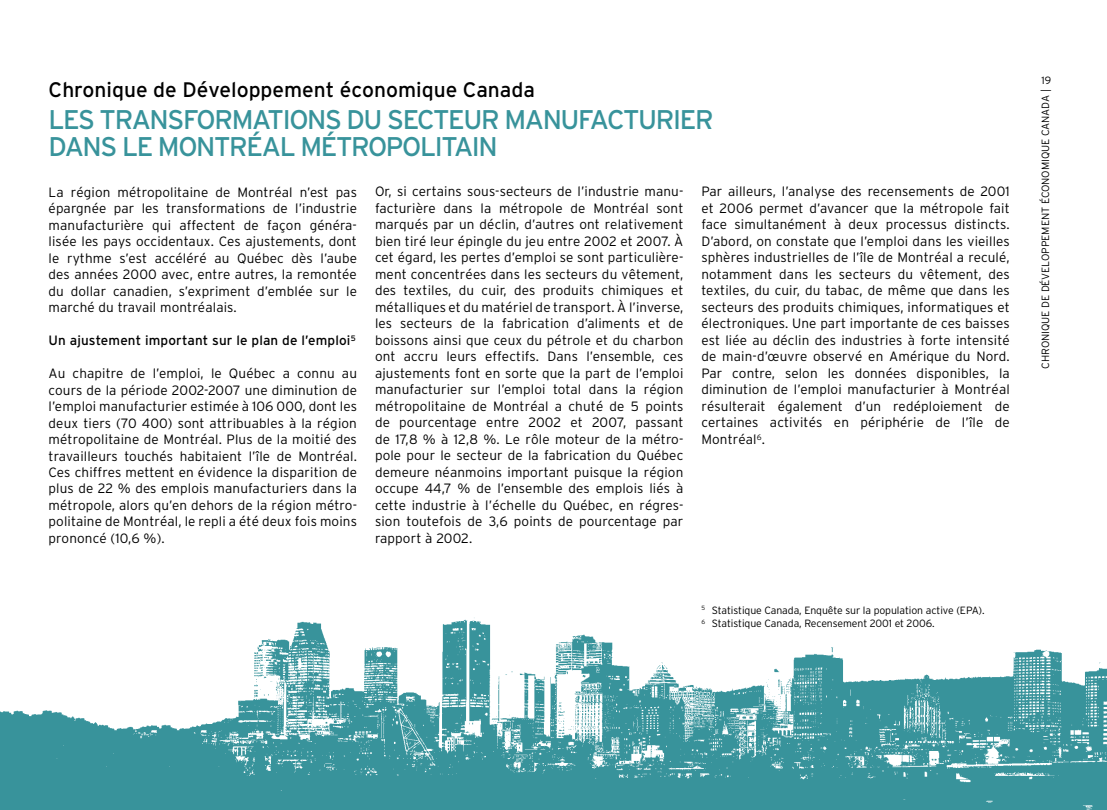
<style>
.page{position:relative;width:1107px;height:810px;background:#fff}
.page>*{position:absolute;margin:0;border:0;box-sizing:border-box;transform-origin:0 0}
.t1{font:27px "Interstate";letter-spacing:-.05em;color:#38939b}
.t2{font:21px "Interstate";color:#000}
.t3{font:300 13.5px/16.5px "Interstate";letter-spacing:.01em;color:#000;text-align:justify}
.t4{font:13.5px "Interstate";letter-spacing:.01em;color:#000}
.t5{font:300 10.5px/13.5px "Interstate";letter-spacing:-.01em;color:#000}
</style>
<div class="page">
<img style="left:0;top:617px;width:1107px;height:193px">
<h2 class="t2" style="left:49px;top:78px;width:488px">Chronique de Développement économique Canada</h2>
<h1 class="t1" style="left:49px;top:104px;width:182px">Les transformati</h1>
<h1 class="t1" style="left:289px;top:104px;width:129px">ons du secte</h1>
<h1 class="t1" style="left:463px;top:104px;width:131px">ur manufact</h1>
<h1 class="t1" style="left:638px;top:104px;width:33px">urier</h1>
<h1 class="t1" style="left:49px;top:131px;width:183px">dans le Montréal</h1>
<h1 class="t1" style="left:300px;top:131px;width:18px">métr</h1>
<h1 class="t1" style="left:368px;top:131px;width:64px">opolitai</h1>
<h1 class="t1" style="left:479px;top:131px;width:21px">n</h1>
<p class="t3" style="left:49px;top:183px;width:310px">La région métropolitaine de Montréal n’est pas épargnée par les transformations de l’industrie manufacturière qui affectent de façon généra&shy;lisée les pays occidentaux. Ces ajustements, dont le rythme s’est accéléré au Québec dès l’aube des années 2000 avec, entre autres, la remontée du dollar canadien, s’expriment d’emblée sur le marché du travail montréalais.</p>
<p class="t4" style="left:49px;top:333px;width:309px">U n ajustement important sur le plan de l’emploi<sup>5</sup></p>
<p class="t3" style="left:49px;top:365px;width:310px">Au chapitre de l’emploi, le Québec a connu au cours de la période 2002-2007 une diminution de l’emploi manufacturier estimée à 106 000, dont les deux tiers (70 400) sont attribuables à la région métropolitaine de Montréal. Plus de la moitié des travailleurs touchés habitaient l’île de Montréal.<br>Ces chiffres mettent en évidence la disparition de plus de 22 % des emplois manufacturiers dans la métropole, alors qu’en dehors de la région métro&shy;politaine de Montréal, le repli a été deux fois moins prononcé (10,6 %).</p>
<p class="t3" style="left:375px;top:183px;width:310px">Or, si certains sous-secteurs de l’industrie manu&shy;facturière dans la métropole de Montréal sont marqués par un déclin, d’autres ont relativement bien tiré leur épingle du jeu entre 2002 et 2007. À cet égard, les pertes d’emploi se sont particulière&shy;ment concentrées dans les secteurs du vêtement, des textiles, du cuir, des produits chimiques et métalliques et du matériel de transport. À l’inverse, les secteurs de la fabrication d’aliments et de boissons ainsi que ceux du pétrole et du charbon ont accru leurs effectifs. Dans l’ensemble, ces ajustements font en sorte que la part de l’emploi manufacturier sur l’emploi total dans la région métropolitaine de Montréal a chuté de 5 points de pourcentage entre 2002 et 2007, passant de 17,8 % à 12,8 %. Le rôle moteur de la métro&shy;pole pour le secteur de la fabrication du Québec demeure néanmoins important puisque la région occupe 44,7 % de l’ensemble des emplois liés à cette industrie à l’échelle du Québec, en régres&shy;sion toutefois de 3,6 points de pourcentage par rapport à 2002.</p>
<p class="t3" style="left:701px;top:183px;width:310px">Par ailleurs, l’analyse des recensements de 2001 et 2006 permet d’avancer que la métropole fait face simultanément à deux processus distincts.<br>D’abord, on constate que l’emploi dans les vieilles sphères industrielles de l’île de Montréal a reculé, notamment dans les secteurs du vêtement, des textiles, du cuir, du tabac, de même que dans les secteurs des produits chimiques, informatiques et électroniques. Une part importante de ces baisses est liée au déclin des industries à forte intensité de main-d’œuvre observé en Amérique du Nord.<br>Par contre, selon les données disponibles, la diminution de l’emploi manufacturier à Montréal résulterait également d’un redéploiement de certaines activités en périphérie de l’île de Montréal<sup>6</sup>.</p>
<p class="t5" style="left:701px;top:603px;width:285px"><sup>5</sup> Statistique Canada, Enquête sur la population active (EPA).<br><sup>6</sup> Statistique Canada, Recensement 2001 et 2006.</p>
<p class="t5" style="left:1042px;top:74px;width:11px">19</p>
<p class="t5" style="left:1039px;top:369px;width:281px;rotate:-90deg">Chroniqu e de Développem ent économ iqu e canada |</p>
</div>
